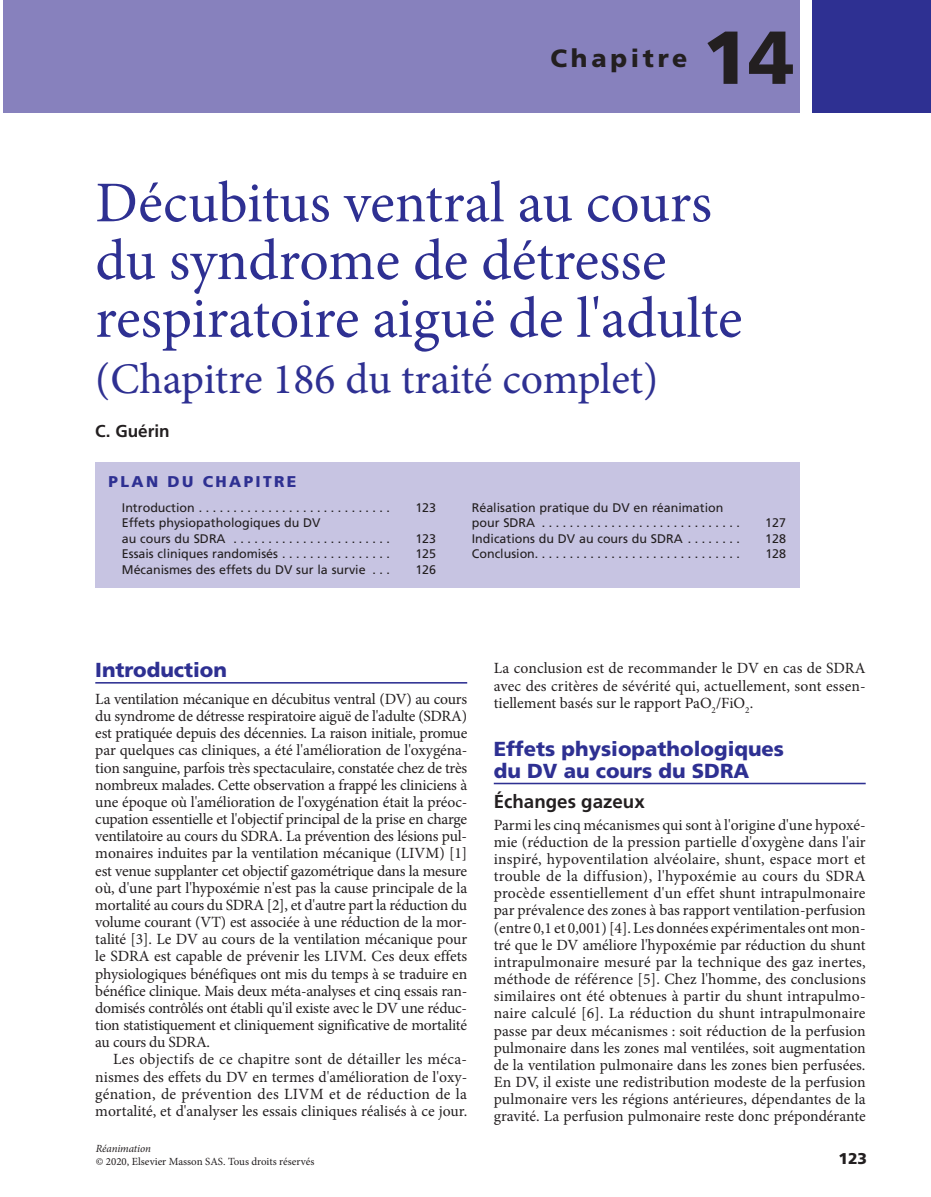
<style>
.page{position:relative;width:931px;height:1197px;background:#fff}
.page>*{position:absolute;margin:0;border:0;box-sizing:border-box;transform-origin:0 0}
.t1{font:900 74.9px "Frutiger LT Std";color:#231f20}
.t2{font:57.75px/57.8px "Minion Pro";color:#2e3092}
.t3{font:43.75px "Minion Pro";letter-spacing:-.005em;color:#2e3092}
.t4{font:900 25.03px "Frutiger LT Std";letter-spacing:.15em;color:#231f20}
.t5{font:900 20.3px/21.9px "Frutiger LT Std";color:#2e3092}
.t6{font:700 18.72px "Frutiger LT Std";color:#231f20}
.t7{font:700 17.15px "Frutiger LT Std";color:#231f20}
.t8{font:15.58px/17.2px "Minion Pro";color:#231f20;text-align:justify}
.t9{font:900 15.58px "Frutiger LT Std";letter-spacing:.15em;color:#2e3092}
.t10{font:900 15.58px "Frutiger LT Std";color:#231f20}
.t11{font:12.42px/15.6px "Frutiger LT Std";color:#231f20}
.t12{font:10.85px "Minion Pro";color:#231f20}
.t13{font:italic 10.85px "Minion Pro";letter-spacing:-.01em;color:#231f20}
</style>
<div class="page">
<div style="left:3px;top:0;width:796px;height:113px;background:#8781bd"></div>
<div style="left:812px;top:0;width:118px;height:113px;background:#2e3092"></div>
<div style="left:95px;top:462px;width:704px;height:126px;background:#c7c4e2"></div>
<hr style="left:95px;top:682px;width:372px;height:2px;background:#2e3092">
<hr style="left:493px;top:783px;width:372px;height:1px;background:#2e3092">
<h3 class="t4" style="left:550px;top:47px;width:138px">Chapitre</h3>
<h1 class="t1" style="left:702px;top:26px;width:93px">14</h1>
<h2 class="t2" style="left:95px;top:179px;width:648px">Décubitus ventral au cours du syndrome de détresse respiratoire aiguë de l'adulte</h2>
<h3 class="t3" style="left:95px;top:362px;width:564px">(Chapitre 186 du traité complet)</h3>
<p class="t7" style="left:95px;top:424px;width:76px">C. Guérin</p>
<p class="t9" style="left:108px;top:475px;width:189px">PLAN DU CHAPITRE</p>
<p class="t11" style="left:122px;top:500px;width:269px">Introduction ............................</p>
<p class="t11" style="left:415px;top:500px;width:22px">123</p>
<p class="t11" style="left:122px;top:516px;width:269px">Effets physiopathologiques du DV<br>au cours du SDRA .......................</p>
<p class="t11" style="left:415px;top:531px;width:22px">123</p>
<p class="t11" style="left:122px;top:547px;width:269px">Essais cliniques randomisés . . . . . . . . . . . . . . . .</p>
<p class="t11" style="left:415px;top:547px;width:22px">125</p>
<p class="t11" style="left:122px;top:562px;width:269px">Mécanismes des effets du DV sur la survie . . .</p>
<p class="t11" style="left:415px;top:562px;width:22px">126</p>
<p class="t11" style="left:471px;top:500px;width:269px">Réalisation pratique du DV en réanimation pour SDRA .............................</p>
<p class="t11" style="left:765px;top:516px;width:22px">127</p>
<p class="t11" style="left:471px;top:531px;width:269px">Indications du DV au cours du SDRA . . . . . . . .</p>
<p class="t11" style="left:765px;top:531px;width:22px">128</p>
<p class="t11" style="left:471px;top:547px;width:269px">Conclusion. . . . . . . . . . . . . . . . . . . . . . . . . . . . . .</p>
<p class="t11" style="left:765px;top:547px;width:22px">128</p>
<h3 class="t5" style="left:95px;top:660px;width:133px">Introduction</h3>
<p class="t8" style="left:95px;top:692px;width:373px">La ventilation mécanique en décubitus ventral (DV) au cours du syndrome de détresse respiratoire aiguë de l'adulte (SDRA) est pratiquée depuis des décennies. La raison initiale, promue par quelques cas cliniques, a été l'amélioration de l'oxygéna&shy;tion sanguine, parfois très spectaculaire, constatée chez de très nombreux malades. Cette observation a frappé les cliniciens à une époque où l'amélioration de l'oxygénation était la préoc&shy;cupation essentielle et l'objectif principal de la prise en charge ventilatoire au cours du SDRA. La prévention des lésions pul&shy;monaires induites par la ventilation mécanique (LIVM) [1] est venue supplanter cet objectif gazométrique dans la mesure où, d'une part l'hypoxémie n'est pas la cause principale de la mortalité au cours du SDRA [2], et d'autre part la réduction du volume courant (VT) est associée à une réduction de la mor&shy;talité [3]. Le DV au cours de la ventilation mécanique pour le SDRA est capable de prévenir les LIVM. Ces deux effets physiologiques bénéfiques ont mis du temps à se traduire en bénéfice clinique. Mais deux méta-analyses et cinq essais ran&shy;domisés contrôlés ont établi qu'il existe avec le DV une réduc&shy;tion statistiquement et cliniquement significative de mortalité au cours du SDRA.</p>
<p class="t8" style="left:95px;top:1052px;width:373px;text-indent:18px">Les objectifs de ce chapitre sont de détailler les méca&shy;nismes des effets du DV en termes d'amélioration de l'oxy&shy;génation, de prévention des LIVM et de réduction de la mortalité, et d'analyser les essais cliniques réalisés à ce jour.</p>
<p class="t8" style="left:493px;top:661px;width:373px">La conclusion est de recommander le DV en cas de SDRA avec des critères de sévérité qui, actuellement, sont essen&shy;tiellement basés sur le rapport PaO<sub>2</sub>/FiO<sub>2</sub>.</p>
<h3 class="t5" style="left:493px;top:739px;width:292px">Effets physiopathologiques du DV au cours du SDRA</h3>
<p class="t6" style="left:493px;top:793px;width:152px">Échanges gazeux</p>
<p class="t8" style="left:493px;top:817px;width:373px">Parmi les cinq mécanismes qui sont à l'origine d'une hypoxé&shy;mie (réduction de la pression partielle d'oxygène dans l'air inspiré, hypoventilation alvéolaire, shunt, espace mort et trouble de la diffusion), l'hypoxémie au cours du SDRA procède essentiellement d'un effet shunt intrapulmonaire par prévalence des zones à bas rapport ventilation-perfusion (entre 0,1 et 0,001) [4]. Les données expérimentales ont mon&shy;tré que le DV améliore l'hypoxémie par réduction du shunt intrapulmonaire mesuré par la technique des gaz inertes, méthode de référence [5]. Chez l'homme, des conclusions similaires ont été obtenues à partir du shunt intrapulmo&shy;naire calculé [6]. La réduction du shunt intrapulmonaire passe par deux mécanismes : soit réduction de la perfusion pulmonaire dans les zones mal ventilées, soit augmentation de la ventilation pulmonaire dans les zones bien perfusées.<br>En DV, il existe une redistribution modeste de la perfusion pulmonaire vers les régions antérieures, dépendantes de la gravité. La perfusion pulmonaire reste donc prépondérante</p>
<p class="t13" style="left:96px;top:1142px;width:57px">Réanimation</p>
<p class="t12" style="left:96px;top:1158px;width:220px">© 2020, Elsevier Masson SAS. Tous droits réservés</p>
<p class="t10" style="left:838px;top:1152px;width:30px">123</p>
</div>
